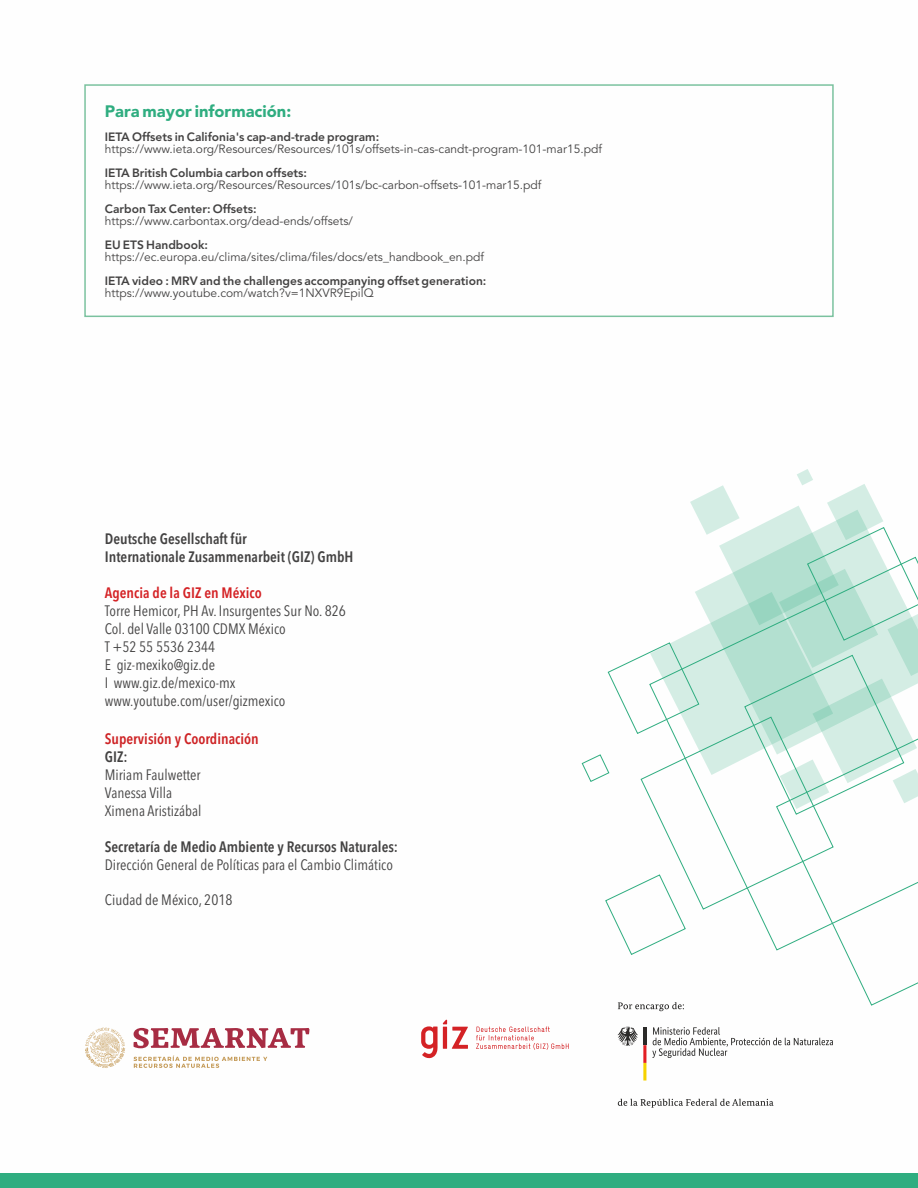
<style>
.page{position:relative;width:918px;height:1188px;background:#fff}
.page>*{position:absolute;margin:0;border:0;box-sizing:border-box;transform-origin:0 0}
.t1{font:900 16.5px "Avenir LT Std";color:#2fad80}
.t2{font:condensed 15px/18px "Avenir Next LT Pro";color:#434242}
.t3{font:600 condensed 15px/18px "Avenir Next LT Pro";color:#434242}
.t4{font:600 condensed 15px "Avenir Next LT Pro";color:#ce2325}
.t5{font:600 condensed 15px "Avenir Next LT Pro";color:#d42225}
.t6{font:12px "Avenir LT Std";color:#434242}
.t7{font:800 12px "Avenir LT Std";color:#434242}
</style>
<div class="page">
<svg style="left:421px;top:1020px;width:47px;height:38px"></svg>
<svg style="left:476px;top:1027px;width:93px;height:23px"></svg>
<svg style="left:652px;top:1027px;width:181px;height:31px"></svg>
<svg style="left:617px;top:1027px;width:29px;height:54px"></svg>
<hr style="left:643px;top:1028px;width:3px;height:17px;background:#2b2a29">
<svg style="left:581px;top:469px;width:337px;height:542px"></svg>
<svg style="left:618px;top:1099px;width:156px;height:9px"></svg>
<svg style="left:134px;top:1028px;width:175px;height:20px"></svg>
<svg style="left:133px;top:1056px;width:134px;height:12px"></svg>
<svg style="left:85px;top:1028px;width:40px;height:40px"></svg>
<div style="left:84px;top:84px;width:750px;height:233px;border:1px solid #7bc29f"></div>
<div style="left:0;top:1174px;width:918px;height:14px;background:#2fad80"></div>
<h1 class="t1" style="left:105px;top:105px;width:188px">Para mayor información:</h1>
<p class="t7" style="left:105px;top:132px;width:276px">IETA Offsets in Califonia's cap-and-trade program:</p>
<p class="t6" style="left:105px;top:144px;width:499px">https://www.ieta.org/Resources/Resources/101s/offsets-in-cas-candt-program-101-mar15.pdf</p>
<p class="t7" style="left:105px;top:168px;width:204px">IETA British Columbia carbon offsets:</p>
<p class="t6" style="left:105px;top:180px;width:438px">https://www.ieta.org/Resources/Resources/101s/bc-carbon-offsets-101-mar15.pdf</p>
<p class="t7" style="left:105px;top:204px;width:153px">Carbon Tax Center: Offsets:</p>
<p class="t6" style="left:105px;top:216px;width:250px">https://www.carbontax.org/dead-ends/offsets/</p>
<p class="t7" style="left:105px;top:240px;width:105px">EU ETS Handbook:</p>
<p class="t6" style="left:105px;top:252px;width:381px">https://ec.europa.eu/clima/sites/clima/files/docs/ets_handbook_en.pdf</p>
<p class="t7" style="left:105px;top:276px;width:383px">IETA video : MRV and the challenges accompanying offset generation:</p>
<p class="t6" style="left:105px;top:288px;width:270px">https://www.youtube.com/watch?v=1NXVR9EpilQ</p>
<p class="t3" style="left:105px;top:531px;width:250px">Deutsche Gesellschaft für<br>Internationale Zusammenarbeit (GIZ) GmbH</p>
<p class="t5" style="left:105px;top:587px;width:158px">Agencia de la GIZ en México</p>
<p class="t2" style="left:105px;top:603px;width:243px">Torre Hemicor, PH Av. Insurgentes Sur No. 826<br>Col. del Valle 03100 CDMX México<br>T +52 55 5536 2344<br>E giz-mexiko@giz.de<br>I www.giz.de/mexico-mx www.youtube.com/user/gizmexico</p>
<p class="t4" style="left:105px;top:732px;width:155px">Supervisión y Coordinación</p>
<p class="t3" style="left:105px;top:749px;width:24px">GIZ:</p>
<p class="t2" style="left:105px;top:767px;width:98px">Miriam Faulwetter<br>Vanessa Villa<br>Ximena Aristizábal</p>
<p class="t3" style="left:105px;top:839px;width:295px">Secretaría de Medio Ambiente y Recursos Naturales:</p>
<p class="t2" style="left:105px;top:857px;width:290px">Dirección General de Políticas para el Cambio Climático</p>
<p class="t2" style="left:105px;top:893px;width:129px">Ciudad de México, 2018</p>
</div>
